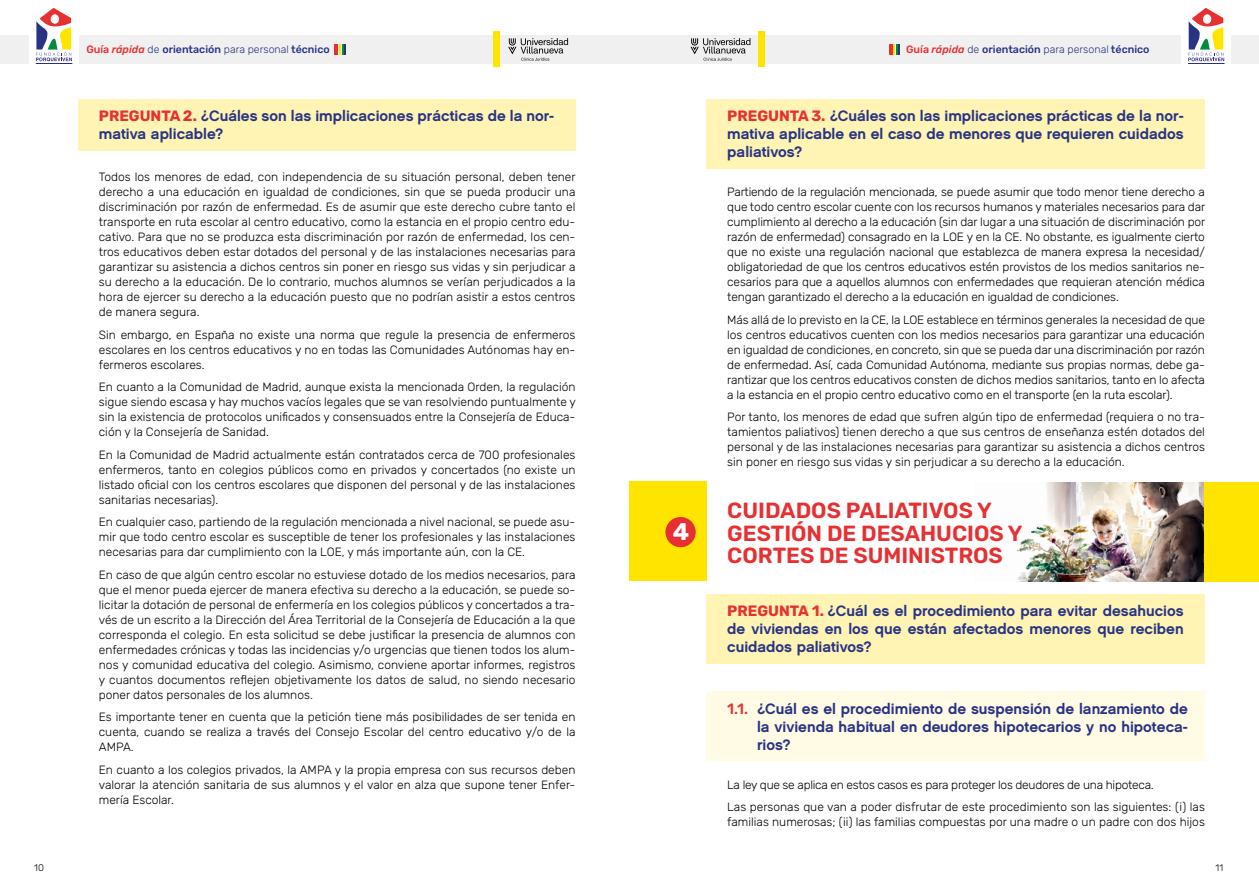
<style>
.page{position:relative;width:1259px;height:893px;background:#fff}
.page>*{position:absolute;margin:0;border:0;box-sizing:border-box;transform-origin:0 0}
.t1{font:700 24px "Rubik";color:#fff}
.t2{font:600 21.9px/22.2px "Rubik";color:#e73031}
.t3{font:15px/18px "Chalet New York Nineteen Sixty";color:#293385;text-align:justify}
.t4{font:300 12px/15px "Rubik";color:#000;text-align:justify}
.t5{font:500 10.65px "Rubik";color:#293385}
.t6{font:300 9.6px "Rubik";color:#000}
.s1{color:#e73031}
.s2{font-style:italic;color:#e73031}
.s3{font-weight:300}
.s4{font-family:"Rubik";font-weight:700;color:#e73031}
.s5{font-family:"Rubik";font-weight:500;color:#e73031}
</style>
<div class="page">
<div style="left:0;top:35px;width:629px;height:29px;background:#f0f0f0"></div>
<div style="left:629px;top:35px;width:630px;height:29px;background:#f0f0f0"></div>
<div style="left:29px;top:0;width:49px;height:67px;background:#fff"></div>
<div style="left:1181px;top:0;width:49px;height:67px;background:#fff"></div>
<hr style="left:36px;top:63px;width:36px;height:1px;background:#2c2e7f">
<svg style="left:36px;top:8px;width:36px;height:53px"></svg>
<hr style="left:1188px;top:63px;width:36px;height:1px;background:#2c2e7f">
<svg style="left:1188px;top:8px;width:36px;height:53px"></svg>
<svg style="left:508px;top:38px;width:60px;height:23px"></svg>
<svg style="left:690px;top:38px;width:60px;height:23px"></svg>
<div style="left:494px;top:31px;width:6px;height:36px;background:#ffe400"></div>
<div style="left:758px;top:31px;width:6px;height:36px;background:#ffe400"></div>
<svg style="left:335px;top:44px;width:11px;height:11px"></svg>
<svg style="left:889px;top:44px;width:11px;height:11px"></svg>
<div style="left:78px;top:99px;width:497px;height:52px;background:#fff4b3"></div>
<div style="left:706px;top:99px;width:499px;height:70px;background:#fff4b3"></div>
<div style="left:706px;top:594px;width:499px;height:70px;background:#fff4b3"></div>
<div style="left:706px;top:692px;width:499px;height:69px;background:#fffbe5"></div>
<img style="left:1016px;top:482px;width:189px;height:99px">
<div style="left:629px;top:482px;width:78px;height:99px;background:#ffe400"></div>
<div style="left:1205px;top:482px;width:54px;height:99px;background:#ffe400"></div>
<div style="left:665px;top:517px;width:30px;height:30px;background:#e73031;border-radius:50%"></div>
<p class="t5" style="left:86px;top:43px;width:245px"><span class="s1">Guía</span> <span class="s2">rápida</span> <span class="s3">de</span> orientación <span class="s3">para personal</span> técnico</p>
<p class="t5" style="left:906px;top:43px;width:245px"><span class="s1">Guía</span> <span class="s2">rápida</span> <span class="s3">de</span> orientación <span class="s3">para personal</span> técnico</p>
<p class="t3" style="left:99px;top:107px;width:457px"><span class="s4">PREGUNTA 2.</span> ¿Cuáles son las implicaciones prácticas de la nor&shy;mativa aplicable?</p>
<p class="t4" style="left:99px;top:170px;width:478px">Todos los menores de edad, con independencia de su situación personal, deben tener derecho a una educación en igualdad de condiciones, sin que se pueda producir una discriminación por razón de enfermedad. Es de asumir que este derecho cubre tanto el transporte en ruta escolar al centro educativo, como la estancia en el propio centro edu&shy;cativo. Para que no se produzca esta discriminación por razón de enfermedad, los cen&shy;tros educativos deben estar dotados del personal y de las instalaciones necesarias para garantizar su asistencia a dichos centros sin poner en riesgo sus vidas y sin perjudicar a su derecho a la educación. De lo contrario, muchos alumnos se verían perjudicados a la hora de ejercer su derecho a la educación puesto que no podrían asistir a estos centros de manera segura.</p>
<p class="t4" style="left:99px;top:327px;width:478px">Sin embargo, en España no existe una norma que regule la presencia de enfermeros escolares en los centros educativos y no en todas las Comunidades Autónomas hay en&shy;fermeros escolares.</p>
<p class="t4" style="left:99px;top:380px;width:478px">En cuanto a la Comunidad de Madrid, aunque exista la mencionada Orden, la regulación sigue siendo escasa y hay muchos vacíos legales que se van resolviendo puntualmente y sin la existencia de protocolos unificados y consensuados entre la Consejería de Educa&shy;ción y la Consejería de Sanidad.</p>
<p class="t4" style="left:99px;top:447px;width:478px">En la Comunidad de Madrid actualmente están contratados cerca de 700 profesionales enfermeros, tanto en colegios públicos como en privados y concertados (no existe un listado oficial con los centros escolares que disponen del personal y de las instalaciones sanitarias necesarias).</p>
<p class="t4" style="left:99px;top:515px;width:478px">En cualquier caso, partiendo de la regulación mencionada a nivel nacional, se puede asu&shy;mir que todo centro escolar es susceptible de tener los profesionales y las instalaciones necesarias para dar cumplimiento con la LOE, y más importante aún, con la CE.</p>
<p class="t4" style="left:99px;top:567px;width:478px">En caso de que algún centro escolar no estuviese dotado de los medios necesarios, para que el menor pueda ejercer de manera efectiva su derecho a la educación, se puede so&shy;licitar la dotación de personal de enfermería en los colegios públicos y concertados a tra&shy;vés de un escrito a la Dirección del Área Territorial de la Consejería de Educación a la que corresponda el colegio. En esta solicitud se debe justificar la presencia de alumnos con enfermedades crónicas y todas las incidencias y/o urgencias que tienen todos los alum&shy;nos y comunidad educativa del colegio. Asimismo, conviene aportar informes, registros y cuantos documentos reflejen objetivamente los datos de salud, no siendo necesario poner datos personales de los alumnos.</p>
<p class="t4" style="left:99px;top:710px;width:478px">Es importante tener en cuenta que la petición tiene más posibilidades de ser tenida en cuenta, cuando se realiza a través del Consejo Escolar del centro educativo y/o de la AMPA.</p>
<p class="t4" style="left:99px;top:762px;width:478px">En cuanto a los colegios privados, la AMPA y la propia empresa con sus recursos deben valorar la atención sanitaria de sus alumnos y el valor en alza que supone tener Enfer&shy;mería Escolar.</p>
<h1 class="t1" style="left:673px;top:518px;width:18px">4</h1>
<p class="t3" style="left:727px;top:107px;width:458px"><span class="s4">PREGUNTA 3.</span> ¿Cuáles son las implicaciones prácticas de la nor&shy;mativa aplicable en el caso de menores que requieren cuidados paliativos?</p>
<p class="t4" style="left:727px;top:185px;width:479px">Partiendo de la regulación mencionada, se puede asumir que todo menor tiene derecho a que todo centro escolar cuente con los recursos humanos y materiales necesarios para dar cumplimiento al derecho a la educación (sin dar lugar a una situación de discriminación por razón de enfermedad) consagrado en la LOE y en la CE. No obstante, es igualmente cierto que no existe una regulación nacional que establezca de manera expresa la necesidad/ obligatoriedad de que los centros educativos estén provistos de los medios sanitarios ne&shy;cesarios para que a aquellos alumnos con enfermedades que requieran atención médica tengan garantizado el derecho a la educación en igualdad de condiciones.</p>
<p class="t4" style="left:727px;top:312px;width:479px">Más allá de lo previsto en la CE, la LOE establece en términos generales la necesidad de que los centros educativos cuenten con los medios necesarios para garantizar una educación en igualdad de condiciones, en concreto, sin que se pueda dar una discriminación por razón de enfermedad. Así, cada Comunidad Autónoma, mediante sus propias normas, debe ga&shy;rantizar que los centros educativos consten de dichos medios sanitarios, tanto en lo afecta a la estancia en el propio centro educativo como en el transporte (en la ruta escolar).</p>
<p class="t4" style="left:727px;top:410px;width:479px">Por tanto, los menores de edad que sufren algún tipo de enfermedad (requiera o no tra&shy;tamientos paliativos) tienen derecho a que sus centros de enseñanza estén dotados del personal y de las instalaciones necesarias para garantizar su asistencia a dichos centros sin poner en riesgo sus vidas y sin perjudicar a su derecho a la educación.</p>
<h2 class="t2" style="left:727px;top:500px;width:297px">CUIDADOS PALIATIVOS Y<br>GESTIÓN DE DESAHUCIOS Y<br>CORTES DE SUMINISTROS</h2>
<p class="t3" style="left:727px;top:602px;width:458px"><span class="s4">PREGUNTA 1.</span> ¿Cuál es el procedimiento para evitar desahucios de viviendas en los que están afectados menores que reciben cuidados paliativos?</p>
<p class="t3" style="left:757px;top:700px;width:432px;text-indent:-30px"><span class="s5">1.1.</span> ¿Cuál es el procedimiento de suspensión de lanzamiento de la vivienda habitual en deudores hipotecarios y no hipoteca&shy;rios?</p>
<p class="t4" style="left:727px;top:774px;width:479px;line-height:22.5px">La ley que se aplica en estos casos es para proteger los deudores de una hipoteca.<br>Las personas que van a poder disfrutar de este procedimiento son las siguientes: (i) las</p>
<p class="t4" style="left:727px;top:815px;width:479px">familias numerosas; (ii) las familias compuestas por una madre o un padre con dos hijos</p>
<p class="t6" style="left:34px;top:862px;width:11px">10</p>
<p class="t6" style="left:1215px;top:862px;width:9px">11</p>
</div>
